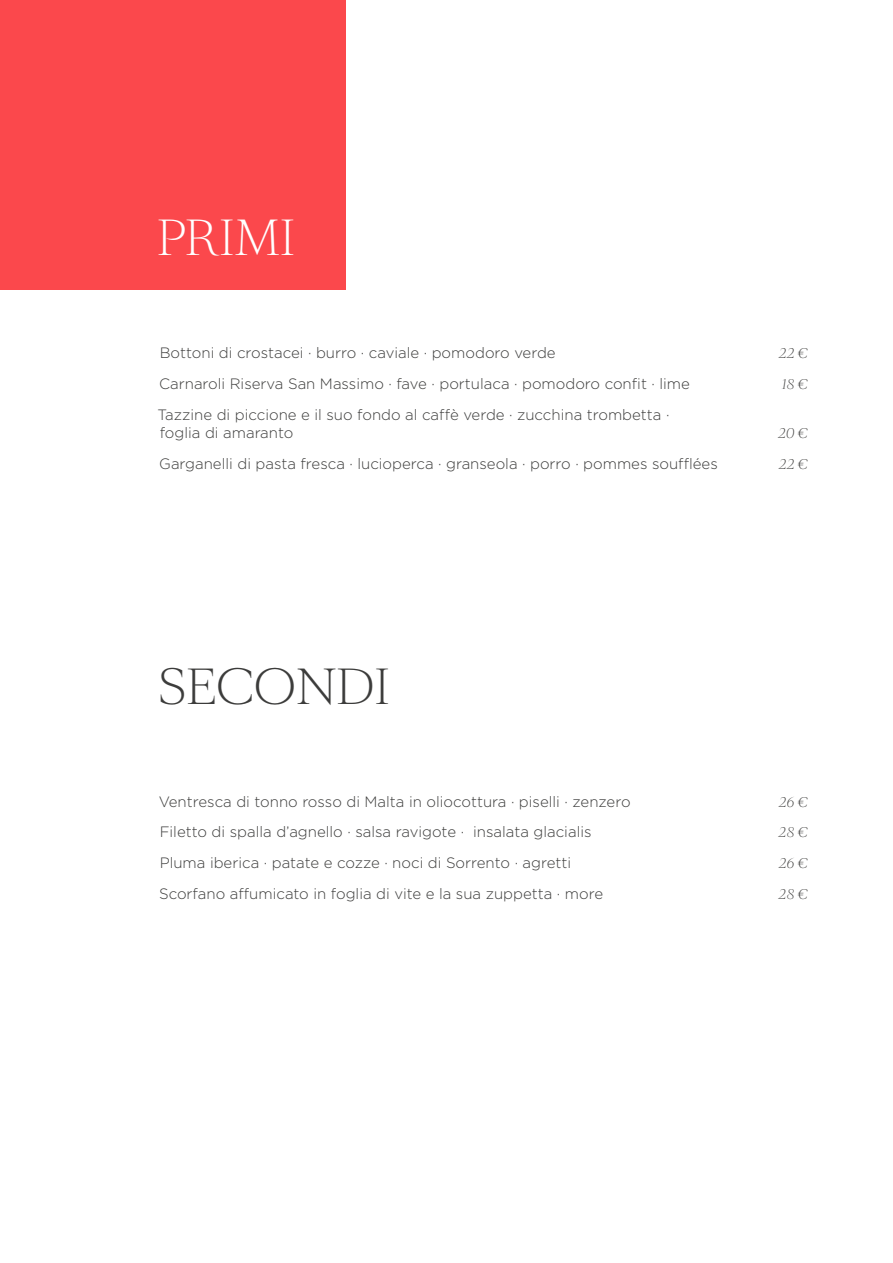
<style>
.page{position:relative;width:893px;height:1263px;background:#fff}
.page>*{position:absolute;margin:0;border:0;box-sizing:border-box;transform-origin:0 0}
.t1{font:300 45px "Sang Bleu BP";color:#3c3c3b}
.t2{font:300 45px "Sang Bleu BP";color:#fff}
.t3{font:300 15px/18px "Gotham HTF";color:#3c3c3b}
.t4{font:italic 300 13.5px "Sang Bleu BP";color:#3c3c3b}
</style>
<div class="page">
<div style="left:0;top:0;width:345px;height:289px;background:#fb484c"></div>
<h1 class="t2" style="left:157px;top:207px;width:140px">PRIMI</h1>
<p class="t3" style="left:160px;top:344px;width:397px">Bottoni di crostacei · burro · caviale · pomodoro verde</p>
<p class="t4" style="left:779px;top:344px;width:30px">22 €</p>
<p class="t3" style="left:159px;top:375px;width:532px">Carnaroli Riserva San Massimo · fave · portulaca · pomodoro confit · lime</p>
<p class="t4" style="left:782px;top:375px;width:28px">18 €</p>
<p class="t3" style="left:158px;top:405px;width:513px">Tazzine di piccione e il suo fondo al caffè verde · zucchina trombetta · foglia di amaranto</p>
<p class="t4" style="left:778px;top:423px;width:31px">20 €</p>
<p class="t3" style="left:159px;top:454px;width:560px">Garganelli di pasta fresca · lucioperca · granseola · porro · pommes soufflées</p>
<p class="t4" style="left:779px;top:454px;width:30px">22 €</p>
<h1 class="t1" style="left:158px;top:655px;width:233px">SECONDI</h1>
<p class="t3" style="left:159px;top:792px;width:473px">Ventresca di tonno rosso di Malta in oliocottura · piselli · zenzero</p>
<p class="t4" style="left:779px;top:792px;width:30px">26 €</p>
<p class="t3" style="left:160px;top:823px;width:433px">Filetto di spalla d’agnello · salsa ravigote · insalata glacialis</p>
<p class="t4" style="left:779px;top:823px;width:30px">28 €</p>
<p class="t3" style="left:160px;top:854px;width:413px">Pluma iberica · patate e cozze · noci di Sorrento · agretti</p>
<p class="t4" style="left:779px;top:853px;width:30px">26 €</p>
<p class="t3" style="left:159px;top:884px;width:445px">Scorfano affumicato in foglia di vite e la sua zuppetta · more</p>
<p class="t4" style="left:779px;top:884px;width:30px">28 €</p>
</div>
